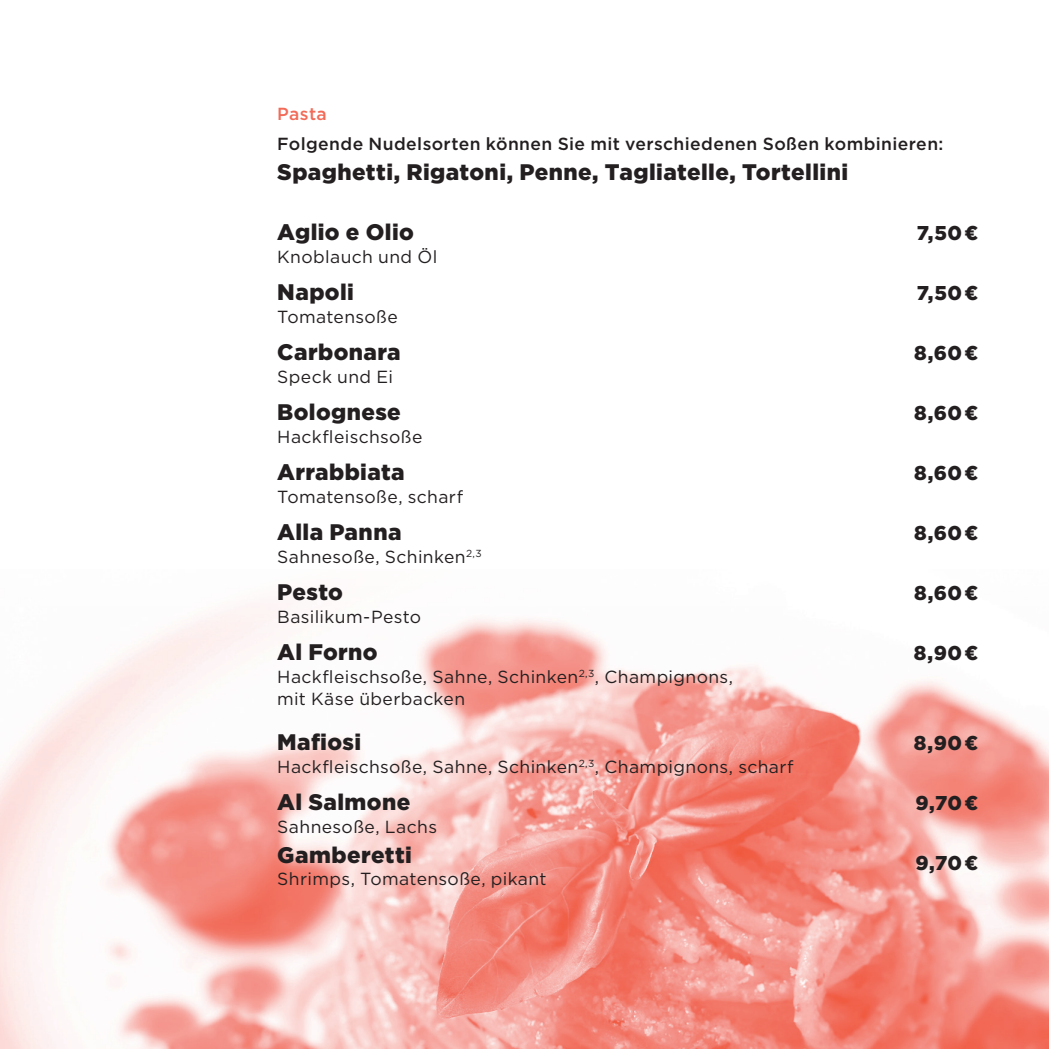
<style>
.page{position:relative;width:1049px;height:1049px;background:#fff}
.page>*{position:absolute;margin:0;border:0;box-sizing:border-box;transform-origin:0 0}
.t1{font:900 22.5px "Gotham HTF";letter-spacing:.02em;color:#231f20}
.t2{font:900 20px "Gotham HTF";letter-spacing:.015em;color:#231f20}
.t3{font:17.5px/22.5px "Gotham HTF";letter-spacing:.02em;color:#231f20}
.t4{font:500 17.5px "Gotham HTF";letter-spacing:.025em;color:#231f20}
.t5{font:500 17.5px "Gotham HTF";letter-spacing:.025em;color:#f26b58}
</style>
<div class="page">
<img style="left:0;top:650px;width:1049px;height:399px">
<p class="t5" style="left:277px;top:104px;width:51px">Pasta</p>
<p class="t4" style="left:277px;top:134px;width:668px">Folgende Nudelsorten können Sie mit verschiedenen Soßen kombinieren:</p>
<p class="t1" style="left:277px;top:159px;width:572px">Spaghetti, Rigatoni, Penne, Tagliatelle, Tortellini</p>
<p class="t1" style="left:277px;top:219px;width:138px">Aglio e Olio</p>
<p class="t3" style="left:277px;top:245px;width:162px">Knoblauch und Öl</p>
<p class="t1" style="left:277px;top:279px;width:78px">Napoli</p>
<p class="t3" style="left:277px;top:305px;width:122px">Tomatensoße</p>
<p class="t1" style="left:277px;top:339px;width:125px">Carbonara</p>
<p class="t3" style="left:277px;top:365px;width:117px">Speck und Ei</p>
<p class="t1" style="left:277px;top:399px;width:125px">Bolognese</p>
<p class="t3" style="left:277px;top:425px;width:147px">Hackfleischsoße</p>
<p class="t1" style="left:277px;top:459px;width:129px">Arrabbiata</p>
<p class="t3" style="left:277px;top:485px;width:187px">Tomatensoße, scharf</p>
<p class="t1" style="left:277px;top:519px;width:126px">Alla Panna</p>
<p class="t3" style="left:277px;top:545px;width:206px">Sahnesoße, Schinken<sup>2,3</sup></p>
<p class="t1" style="left:277px;top:579px;width:67px">Pesto</p>
<p class="t3" style="left:277px;top:605px;width:145px">Basilikum-Pesto</p>
<p class="t1" style="left:277px;top:639px;width:102px">Al Forno</p>
<p class="t3" style="left:277px;top:665px;width:457px">Hackfleischsoße, Sahne, Schinken<sup>2,3</sup>, Champignons, mit Käse überbacken</p>
<p class="t1" style="left:277px;top:729px;width:86px">Mafiosi</p>
<p class="t3" style="left:277px;top:755px;width:518px">Hackfleischsoße, Sahne, Schinken<sup>2,3</sup>, Champignons, scharf</p>
<p class="t1" style="left:277px;top:789px;width:135px">Al Salmone</p>
<p class="t3" style="left:277px;top:815px;width:161px">Sahnesoße, Lachs</p>
<p class="t1" style="left:277px;top:842px;width:136px">Gamberetti</p>
<p class="t3" style="left:277px;top:867px;width:271px">Shrimps, Tomatensoße, pikant</p>
<p class="t2" style="left:917px;top:221px;width:63px">7,50¤</p>
<p class="t2" style="left:917px;top:281px;width:63px">7,50¤</p>
<p class="t2" style="left:914px;top:341px;width:65px">8,60¤</p>
<p class="t2" style="left:914px;top:401px;width:65px">8,60¤</p>
<p class="t2" style="left:914px;top:461px;width:65px">8,60¤</p>
<p class="t2" style="left:914px;top:521px;width:65px">8,60¤</p>
<p class="t2" style="left:914px;top:581px;width:65px">8,60¤</p>
<p class="t2" style="left:914px;top:641px;width:66px">8,90¤</p>
<p class="t2" style="left:914px;top:731px;width:66px">8,90¤</p>
<p class="t2" style="left:915px;top:791px;width:64px">9,70¤</p>
<p class="t2" style="left:915px;top:851px;width:64px">9,70¤</p>
</div>
